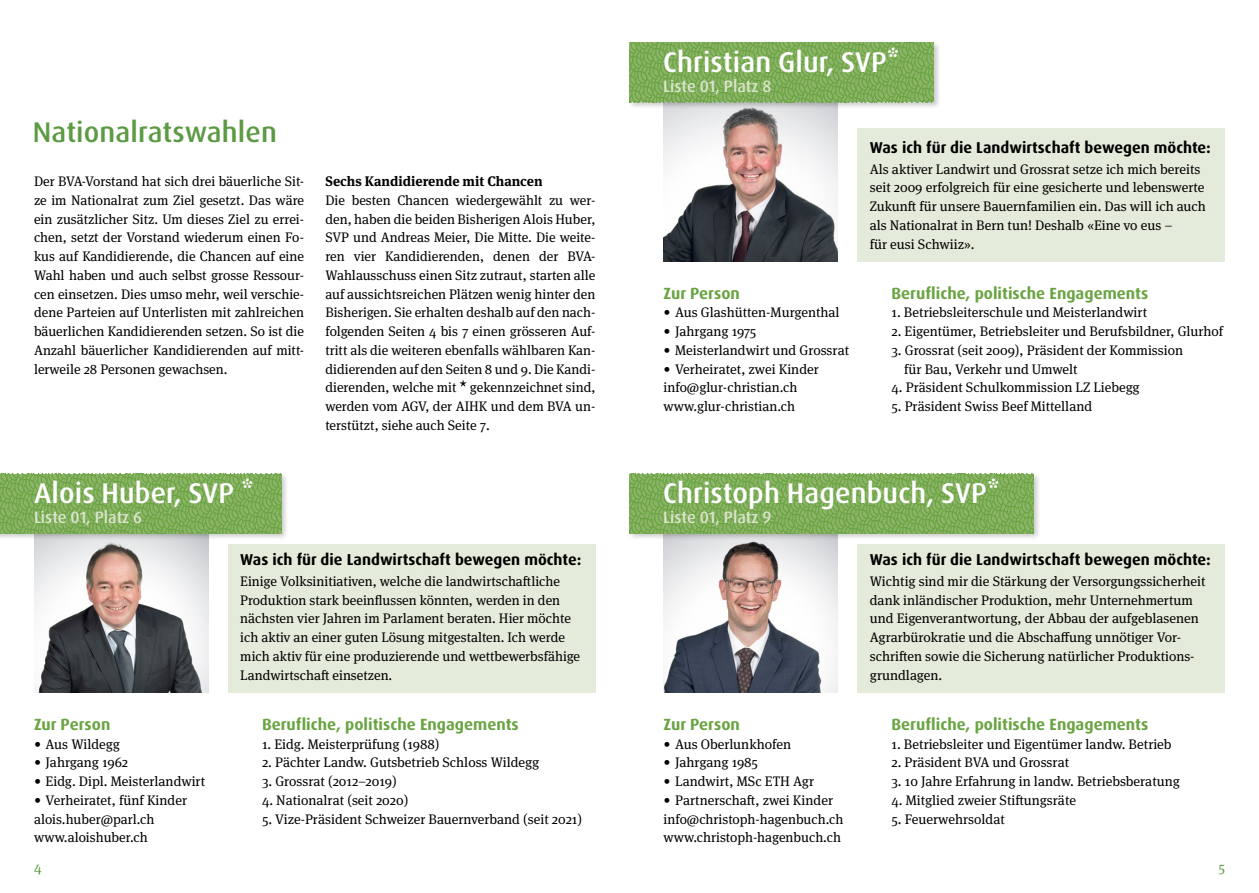
<style>
.page{position:relative;width:1259px;height:893px;background:#fff}
.page>*{position:absolute;margin:0;border:0;box-sizing:border-box;transform-origin:0 0}
.t1{font:500 28.5px "Dax Pro";letter-spacing:.005em;color:#fff}
.t2{font:500 28.5px "Dax Pro";letter-spacing:.005em;color:#5c9a43}
.t3{font:500 16.5px "Dax Pro";color:#dce5cf}
.t4{font:700 16.2px "Dax Pro";color:#6aa442}
.t5{font:700 15.75px "Dax Pro";color:#000}
.t6{font:14.25px "Meta Serif Pro";color:#5c9a43}
.t7{font:13.8px/18.8px "Meta Serif Pro";color:#000}
.t8{font:700 13.8px "Meta Serif Pro";color:#000}
.s1{font-size:16.5px}
</style>
<div class="page">
<div style="left:227px;top:544px;width:368px;height:148px;background:#e4ebda"></div>
<img style="left:663px;top:109px;width:175px;height:152px">
<img style="left:34px;top:541px;width:174px;height:151px">
<img style="left:663px;top:541px;width:175px;height:151px">
<div style="left:628px;top:41px;width:313px;height:68px;background:#000;opacity:.2"></div>
<svg style="left:629px;top:43px;width:304px;height:59px;background:#7dad57"></svg>
<div style="left:0;top:472px;width:288px;height:69px;background:#000;opacity:.2"></div>
<svg style="left:0;top:474px;width:281px;height:59px;background:#7cad57"></svg>
<div style="left:628px;top:472px;width:413px;height:69px;background:#000;opacity:.2"></div>
<svg style="left:629px;top:474px;width:404px;height:59px;background:#7cad57"></svg>
<div style="left:857px;top:544px;width:368px;height:148px;background:#e4ebda"></div>
<div style="left:857px;top:128px;width:368px;height:133px;background:#e4ebda"></div>
<h1 class="t2" style="left:33px;top:114px;width:245px">Nationalratswahlen</h1>
<p class="t7" style="left:34px;top:171px;width:272px;text-align:justify">Der BVA-Vorstand hat sich drei bäuerliche Sit&shy;ze im Nationalrat zum Ziel gesetzt. Das wäre ein zusätzlicher Sitz. Um dieses Ziel zu errei&shy;chen, setzt der Vorstand wiederum einen Fo&shy;kus auf Kandidierende, die Chancen auf eine Wahl haben und auch selbst grosse Ressour&shy;cen einsetzen. Dies umso mehr, weil verschie&shy;dene Parteien auf Unterlisten mit zahlreichen bäuerlichen Kandidierenden setzen. So ist die Anzahl bäuerlicher Kandidierenden auf mitt&shy;lerweile 28 Personen gewachsen.</p>
<p class="t8" style="left:325px;top:170px;width:219px">Sechs Kandidierende mit Chancen</p>
<p class="t7" style="left:325px;top:190px;width:272px;text-align:justify">Die besten Chancen wiedergewählt zu wer&shy;den, haben die beiden Bisherigen Alois Huber, SVP und Andreas Meier, Die Mitte. Die weite&shy;ren vier Kandidierenden, denen der BVA-Wahlausschuss einen Sitz zutraut, starten alle auf aussichtsreichen Plätzen wenig hinter den Bisherigen. Sie erhalten deshalb auf den nach&shy;folgenden Seiten 4 bis 7 einen grösseren Auf&shy;tritt als die weiteren ebenfalls wählbaren Kan&shy;didierenden auf den Seiten 8 und 9. Die Kandi&shy;dierenden, welche mit <span class="s1">*</span> gekennzeichnet sind, werden vom AGV, der AIHK und dem BVA un&shy;terstützt, siehe auch Seite 7.</p>
<h1 class="t1" style="left:34px;top:475px;width:221px">Alois Huber, SVP *</h1>
<p class="t3" style="left:34px;top:507px;width:110px">Liste 01, Platz 6</p>
<p class="t4" style="left:34px;top:714px;width:78px">Zur Person</p>
<p class="t7" style="left:34px;top:734px;width:87px">• Aus Wildegg</p>
<p class="t7" style="left:34px;top:752px;width:96px">• Jahrgang 1962</p>
<p class="t7" style="left:34px;top:771px;width:173px">• Eidg. Dipl. Meisterlandwirt</p>
<p class="t7" style="left:34px;top:790px;width:155px">• Verheiratet, fünf Kinder alois.huber@parl.ch www.aloishuber.ch</p>
<p class="t5" style="left:240px;top:549px;width:342px">Was ich für die Landwirtschaft bewegen möchte:</p>
<p class="t7" style="left:240px;top:571px;width:341px">Einige Volksinitiativen, welche die landwirtschaftliche Produktion stark beeinflussen könnten, werden in den nächsten vier Jahren im Parlament beraten. Hier möchte ich aktiv an einer guten Lösung mitgestalten. Ich werde mich aktiv für eine produzierende und wettbewerbsfähige Landwirtschaft einsetzen.</p>
<p class="t4" style="left:262px;top:714px;width:258px">Berufliche, politische Engagements</p>
<p class="t7" style="left:262px;top:734px;width:179px">1. Eidg. Meisterprüfung (1988)</p>
<p class="t7" style="left:262px;top:752px;width:279px">2. Pächter Landw. Gutsbetrieb Schloss Wildegg</p>
<p class="t7" style="left:262px;top:771px;width:136px">3. Grossrat (2012–2019)</p>
<p class="t7" style="left:262px;top:790px;width:148px">4. Nationalrat (seit 2020)</p>
<p class="t7" style="left:262px;top:809px;width:321px">5. Vize-Präsident Schweizer Bauernverband (seit 2021)</p>
<h1 class="t1" style="left:663px;top:44px;width:238px">Christian Glur, SVP*</h1>
<p class="t3" style="left:663px;top:76px;width:110px">Liste 01, Platz 8</p>
<p class="t4" style="left:663px;top:282px;width:78px">Zur Person</p>
<p class="t7" style="left:663px;top:302px;width:178px">• Aus Glashütten-Murgenthal</p>
<p class="t7" style="left:663px;top:321px;width:94px">• Jahrgang 1975</p>
<p class="t7" style="left:663px;top:340px;width:187px">• Meisterlandwirt und Grossrat</p>
<p class="t7" style="left:663px;top:359px;width:157px">• Verheiratet, zwei Kinder info@glur-christian.ch www.glur-christian.ch</p>
<p class="t5" style="left:870px;top:137px;width:342px">Was ich für die Landwirtschaft bewegen möchte:</p>
<p class="t7" style="left:870px;top:159px;width:338px">Als aktiver Landwirt und Grossrat setze ich mich bereits seit 2009 erfolgreich für eine gesicherte und lebenswerte Zukunft für unsere Bauernfamilien ein. Das will ich auch als Nationalrat in Bern tun! Deshalb «Eine vo eus –<br>für eusi Schwiiz».</p>
<p class="t4" style="left:891px;top:282px;width:258px">Berufliche, politische Engagements</p>
<p class="t7" style="left:891px;top:302px;width:257px">1. Betriebsleiterschule und Meisterlandwirt</p>
<p class="t7" style="left:891px;top:321px;width:333px">2. Eigentümer, Betriebsleiter und Berufsbildner, Glurhof</p>
<p class="t7" style="left:904px;top:340px;width:280px;text-indent:-13px">3. Grossrat (seit 2009), Präsident der Kommission für Bau, Verkehr und Umwelt</p>
<p class="t7" style="left:891px;top:377px;width:250px">4. Präsident Schulkommission LZ Liebegg</p>
<p class="t7" style="left:891px;top:396px;width:202px">5. Präsident Swiss Beef Mittelland</p>
<h1 class="t1" style="left:663px;top:475px;width:338px">Christoph Hagenbuch, SVP*</h1>
<p class="t3" style="left:663px;top:507px;width:110px">Liste 01, Platz 9</p>
<p class="t5" style="left:870px;top:549px;width:342px">Was ich für die Landwirtschaft bewegen möchte:</p>
<p class="t7" style="left:870px;top:571px;width:337px">Wichtig sind mir die Stärkung der Versorgungssicherheit dank inländischer Produktion, mehr Unternehmertum und Eigenverantwortung, der Abbau der aufgeblasenen Agrarbürokratie und die Abschaffung unnötiger Vor&shy;schriften sowie die Sicherung natürlicher Produktions&shy;grundlagen.</p>
<p class="t4" style="left:663px;top:714px;width:78px">Zur Person</p>
<p class="t7" style="left:663px;top:734px;width:129px">• Aus Oberlunkhofen</p>
<p class="t7" style="left:663px;top:752px;width:96px">• Jahrgang 1985</p>
<p class="t7" style="left:663px;top:771px;width:152px">• Landwirt, MSc ETH Agr</p>
<p class="t7" style="left:663px;top:790px;width:181px">• Partnerschaft, zwei Kinder info@christoph-hagenbuch.ch www.christoph-hagenbuch.ch</p>
<p class="t4" style="left:891px;top:714px;width:258px">Berufliche, politische Engagements</p>
<p class="t7" style="left:891px;top:734px;width:282px">1. Betriebsleiter und Eigentümer landw. Betrieb</p>
<p class="t7" style="left:891px;top:752px;width:179px">2. Präsident BVA und Grossrat</p>
<p class="t7" style="left:891px;top:771px;width:290px">3. 10 Jahre Erfahrung in landw. Betriebsberatung</p>
<p class="t7" style="left:891px;top:790px;width:186px">4. Mitglied zweier Stiftungsräte</p>
<p class="t7" style="left:891px;top:809px;width:115px">5. Feuerwehrsoldat</p>
<p class="t6" style="left:34px;top:857px;width:9px">4</p>
<p class="t6" style="left:1218px;top:857px;width:8px">5</p>
</div>
